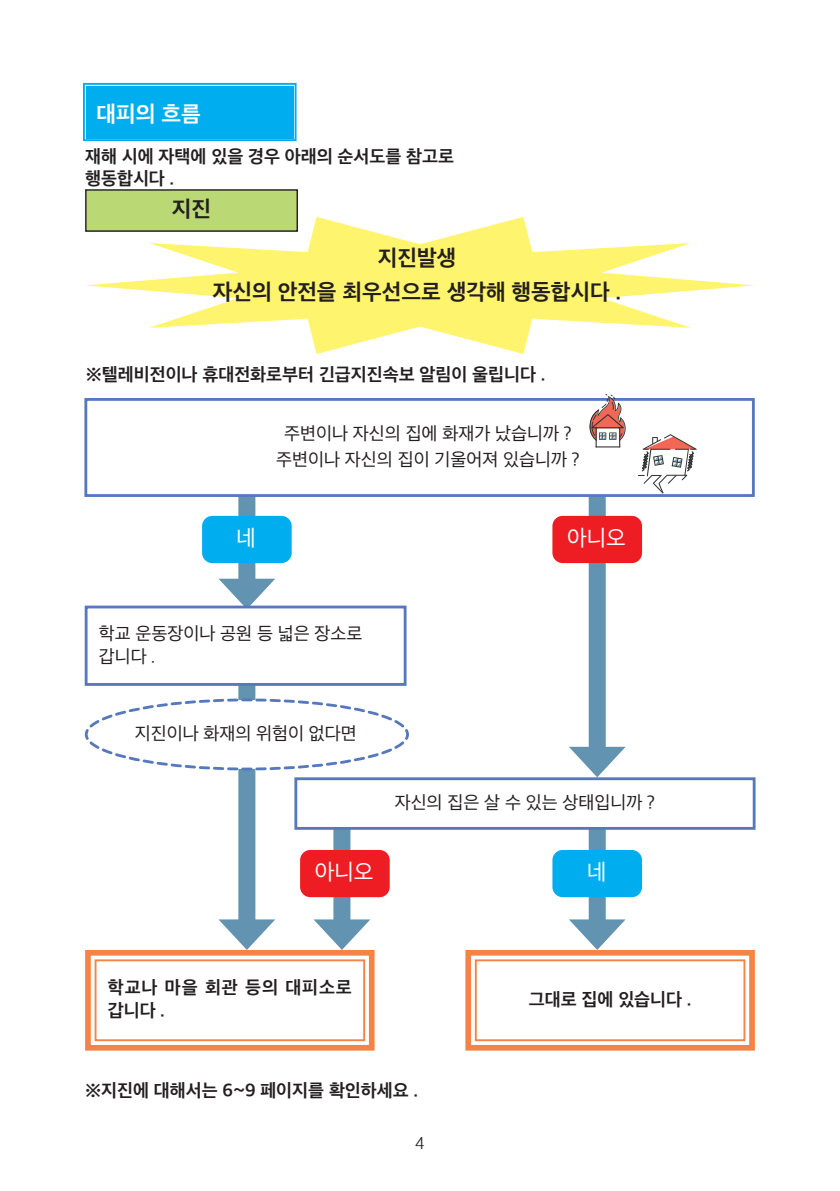
<style>
.page{position:relative;width:840px;height:1191px;background:#fff}
.page>*{position:absolute;margin:0;border:0;box-sizing:border-box;transform-origin:0 0}
.t1{font:700 22.6px/34px "Apple SD Gothic Neo";color:#231f20;text-align:center}
.t2{font:22.6px "Apple SD Gothic Neo";color:#fff}
.t3{font:700 22.6px "Apple SD Gothic Neo";color:#fff}
.t4{font:700 18.4px/22.6px "Apple SD Gothic Neo";color:#231f20}
.t5{font:18.4px/27px "Apple SD Gothic Neo";color:#231f20;text-align:center}
.t6{font:700 18.4px/22.6px "Apple SD Gothic Neo";letter-spacing:.05em;color:#231f20}
.t7{font:300 17px "Helvetica";color:#231f20}
</style>
<div class="page">
<svg style="left:83px;top:82px;width:214px;height:60px;background:#12b3f0"></svg>
<div style="left:87px;top:87px;width:205px;height:50px;border:2px solid #00aeef"></div>
<div style="left:588px;top:495px;width:17px;height:264px;background:#6293b1"></div>
<svg style="left:569px;top:747px;width:56px;height:30px"></svg>
<div style="left:588px;top:821px;width:17px;height:110px;background:#6293b1"></div>
<div style="left:333px;top:821px;width:17px;height:110px;background:#6293b1"></div>
<div style="left:238px;top:488px;width:17px;height:103px;background:#6293b1"></div>
<svg style="left:218px;top:578px;width:57px;height:27px"></svg>
<div style="left:238px;top:662px;width:17px;height:269px;background:#6293b1"></div>
<svg style="left:85px;top:919px;width:290px;height:132px"></svg>
<div style="left:94px;top:959px;width:271px;height:82px;border:2px solid #f58345"></div>
<svg style="left:465px;top:919px;width:290px;height:132px"></svg>
<div style="left:474px;top:959px;width:271px;height:82px;border:2px solid #f58345"></div>
<svg style="left:86px;top:217px;width:668px;height:137px"></svg>
<div style="left:86px;top:399px;width:667px;height:96px;background:#fff"></div>
<div style="left:84px;top:398px;width:670px;height:99px;border:3px solid #5679bd"></div>
<div style="left:296px;top:778px;width:457px;height:50px;background:#fff"></div>
<div style="left:294px;top:777px;width:461px;height:52px;border:3px solid #5679bd"></div>
<div style="left:86px;top:607px;width:319px;height:77px;background:#fff"></div>
<div style="left:85px;top:605px;width:321px;height:81px;border:3px solid #5679bd"></div>
<svg style="left:84px;top:697px;width:325px;height:75px"></svg>
<div style="left:86px;top:190px;width:211px;height:41px;background:#bad874"></div>
<div style="left:85px;top:189px;width:213px;height:43px;border:1px solid #231f20"></div>
<div style="left:202px;top:516px;width:89px;height:47px;background:#00aeef;border-radius:10px"></div>
<div style="left:552px;top:850px;width:89px;height:47px;background:#00aeef;border-radius:10px"></div>
<div style="left:552px;top:516px;width:89px;height:47px;background:#ee1d23;border-radius:10px"></div>
<div style="left:300px;top:850px;width:89px;height:47px;background:#ee1d23;border-radius:10px"></div>
<svg style="left:638px;top:434px;width:58px;height:59px"></svg>
<svg style="left:588px;top:394px;width:37px;height:53px"></svg>
<p class="t3" style="left:96px;top:102px;width:106px">대피의 흐름</p>
<p class="t4" style="left:85px;top:146px;width:370px">재해 시에 자택에 있을 경우 아래의 순서도를 참고로 행동합시다 .</p>
<p class="t1" style="left:172px;top:193px;width:41px">지진</p>
<p class="t1" style="left:213px;top:242px;width:409px">지진발생<br>자신의 안전을 최우선으로 생각해 행동합시다 .</p>
<p class="t4" style="left:86px;top:364px;width:460px">※텔레비전이나 휴대전화로부터 긴급지진속보 알림이 울립니다 .</p>
<p class="t5" style="left:276px;top:420px;width:305px">주변이나 자신의 집에 화재가 났습니까 ? 주변이나 자신의 집이 기울어져 있습니까 ?</p>
<p class="t2" style="left:236px;top:526px;width:21px">네</p>
<p class="t2" style="left:566px;top:526px;width:60px">아니오</p>
<p class="t5" style="left:99px;top:623px;width:265px;line-height:22.6px;text-align:left">학교 운동장이나 공원 등 넓은 장소로 갑니다 .</p>
<p class="t5" style="left:135px;top:721px;width:223px">지진이나 화재의 위험이 없다면</p>
<p class="t2" style="left:314px;top:860px;width:60px">아니오</p>
<p class="t5" style="left:394px;top:790px;width:262px">자신의 집은 살 수 있는 상태입니까 ?</p>
<p class="t2" style="left:586px;top:860px;width:21px">네</p>
<p class="t6" style="left:108px;top:977px;width:245px">학교나 마을 회관 등의 대피소로 갑니다 .</p>
<p class="t4" style="left:528px;top:989px;width:164px">그대로 집에 있습니다 .</p>
<p class="t4" style="left:85px;top:1080px;width:334px">※지진에 대해서는 6~9 페이지를 확인하세요 .</p>
<p class="t7" style="left:415px;top:1128px;width:11px">4</p>
</div>
